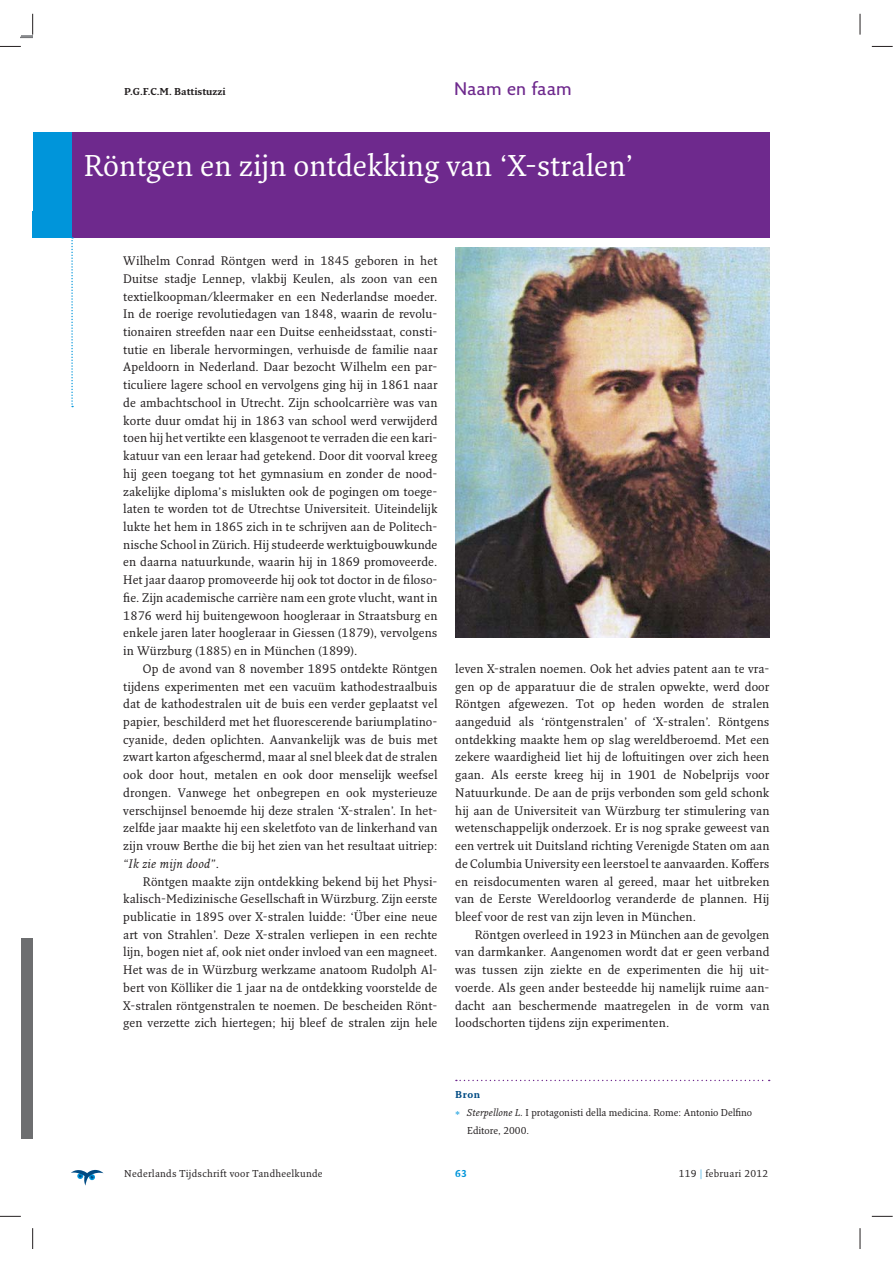
<style>
.page{position:relative;width:893px;height:1263px;background:#fff}
.page>*{position:absolute;margin:0;border:0;box-sizing:border-box;transform-origin:0 0}
.t1{font:29.25px "Fresco Plus Pro";color:#fff}
.t2{font:600 17.7px "Fresco Sans Plus Pro";letter-spacing:.015em;color:#6e298d}
.t3{font:12px/17.7px "Fresco Plus Pro";letter-spacing:.01em;color:#231f20;text-align:justify}
.t4{font:9.75px "Fresco Plus Pro";letter-spacing:.015em;color:#231f20}
.t5{font:700 9.75px "Fresco Plus Pro";color:#231f20}
.t6{font:700 9.75px "Fresco Plus Pro";color:#004b84}
.t7{font:700 9.75px "Fresco Plus Pro";color:#0095da}
.s1{font-style:italic}
.s2{color:#0095da}
</style>
<div class="page">
<svg style="left:71px;top:1170px;width:33px;height:16px"></svg>
<div style="left:72px;top:132px;width:697px;height:105px;background:#6e298d"></div>
<div style="left:33px;top:132px;width:39px;height:105px;background:#0095da"></div>
<svg style="left:71px;top:237px;width:2px;height:170px"></svg>
<svg style="left:456px;top:1080px;width:314px;height:1px"></svg>
<img style="left:455px;top:247px;width:314px;height:390px">
<div style="left:21px;top:938px;width:12px;height:201px;background:#6d6e70"></div>
<svg style="left:0;top:46px;width:21px;height:1px"></svg>
<svg style="left:872px;top:46px;width:21px;height:1px"></svg>
<svg style="left:0;top:1216px;width:21px;height:1px"></svg>
<svg style="left:872px;top:1216px;width:21px;height:1px"></svg>
<svg style="left:21px;top:14px;width:12px;height:24px"></svg>
<svg style="left:32px;top:1228px;width:1px;height:21px"></svg>
<svg style="left:860px;top:14px;width:1px;height:21px"></svg>
<svg style="left:860px;top:1228px;width:1px;height:21px"></svg>
<p class="t5" style="left:124px;top:86px;width:103px">P.G.F.C.M. Battistuzzi</p>
<h2 class="t2" style="left:454px;top:79px;width:119px">Naam en faam</h2>
<h1 class="t1" style="left:84px;top:154px;width:551px">Röntgen en zijn ontdekking van ‘X-stralen’</h1>
<p class="t3" style="left:123px;top:253px;width:316px">Wilhelm Conrad Röntgen werd in 1845 geboren in het Duitse stadje Lennep, vlakbij Keulen, als zoon van een textiel koopman/kleermaker en een Nederlandse moeder.<br>In de roerige revolutiedagen van 1848, waarin de revolu&shy;tionairen streefden naar een Duitse eenheidsstaat, consti&shy;tutie en liberale hervormingen, verhuisde de familie naar Apeldoorn in Nederland. Daar bezocht Wilhelm een par&shy;ticuliere lagere school en vervolgens ging hij in 1861 naar de ambachtschool in Utrecht. Zijn schoolcarrière was van korte duur omdat hij in 1863 van school werd verwijderd toen hij het vertikte een klasgenoot te verraden die een kari&shy;katuur van een leraar had getekend. Door dit voorval kreeg hij geen toegang tot het gymnasium en zonder de nood&shy;zakelijke diploma’s mislukten ook de pogingen om toege&shy;laten te worden tot de Utrechtse Universiteit. Uiteindelijk lukte het hem in 1865 zich in te schrijven aan de Politech&shy;nische School in Zürich. Hij studeerde werktuigbouwkunde en daarna natuurkunde, waarin hij in 1869 promoveerde.<br>Het jaar daarop promoveerde hij ook tot doctor in de filoso&shy;fie. Zijn academische carrière nam een grote vlucht, want in 1876 werd hij buitengewoon hoogleraar in Straatsburg en enkele jaren later hoogleraar in Giessen (1879), vervolgens in Würzburg (1885) en in München (1899).</p>
<p class="t3" style="left:123px;top:661px;width:316px;text-indent:20px">Op de avond van 8 november 1895 ontdekte Röntgen tijdens experimenten met een vacuüm kathodestraalbuis dat de kathodestralen uit de buis een verder geplaatst vel papier, beschilderd met het fluorescerende bariumplatino&shy;cyanide, deden oplichten. Aanvankelijk was de buis met zwart karton afgeschermd, maar al snel bleek dat de stralen ook door hout, metalen en ook door menselijk weefsel drongen. Vanwege het onbegrepen en ook mysterieuze verschijnsel benoemde hij deze stralen ‘X-stralen’. In het&shy;zelfde jaar maakte hij een skeletfoto van de linkerhand van zijn vrouw Berthe die bij het zien van het resultaat uitriep: <span class="s1">“Ik zie mijn dood”</span>.</p>
<p class="t3" style="left:123px;top:874px;width:316px;text-indent:20px">Röntgen maakte zijn ontdekking bekend bij het Physi&shy;kalisch-Medizinische Gesellschaft in Würzburg. Zijn eerste publicatie in 1895 over X-stralen luidde: ‘Über eine neue art von Strahlen’. Deze X-stralen verliepen in een rechte lijn, bogen niet af, ook niet onder invloed van een magneet.<br>Het was de in Würzburg werkzame anatoom Rudolph Al&shy;bert von Kölliker die 1 jaar na de ontdekking voorstelde de X-stralen röntgenstralen te noemen. De bescheiden Rönt&shy;gen verzette zich hiertegen; hij bleef de stralen zijn hele</p>
<p class="t3" style="left:455px;top:661px;width:316px">leven X-stralen noemen. Ook het advies patent aan te vra&shy;gen op de apparatuur die de stralen opwekte, werd door Röntgen afgewezen. Tot op heden worden de stralen aangeduid als ‘röntgenstralen’ of ‘X-stralen’. Röntgens ontdekking maakte hem op slag wereldberoemd. Met een zekere waardigheid liet hij de loftuitingen over zich heen gaan. Als eerste kreeg hij in 1901 de Nobelprijs voor Natuur kunde. De aan de prijs verbonden som geld schonk hij aan de Universiteit van Würzburg ter stimulering van wetenschappelijk onderzoek. Er is nog sprake geweest van een vertrek uit Duitsland richting Verenigde Staten om aan de Columbia University een leerstoel te aanvaarden. Koffers en reisdocumenten waren al gereed, maar het uit breken van de Eerste Wereldoorlog veranderde de plannen. Hij bleef voor de rest van zijn leven in München.</p>
<p class="t3" style="left:455px;top:927px;width:316px;text-indent:20px">Röntgen overleed in 1923 in München aan de gevolgen van darmkanker. Aangenomen wordt dat er geen verband was tussen zijn ziekte en de experimenten die hij uit&shy;voerde. Als geen ander besteedde hij namelijk ruime aan&shy;dacht aan beschermende maatregelen in de vorm van loodschorten tijdens zijn experimenten.</p>
<p class="t6" style="left:455px;top:1089px;width:26px">Bron</p>
<p class="t4" style="left:455px;top:1108px;width:298px"><span class="s2">*</span> <span class="s1">Sterpellone L.</span> I protagonisti della medicina. Rome: Antonio Delfino</p>
<p class="t4" style="left:467px;top:1126px;width:64px">Editore, 2000.</p>
<p class="t4" style="left:124px;top:1170px;width:200px">Nederlands Tijdschrift voor Tandheelkunde</p>
<p class="t7" style="left:455px;top:1168px;width:13px">63</p>
<p class="t4" style="left:679px;top:1170px;width:91px">119 <span class="s2">|</span> februari 2012</p>
</div>
